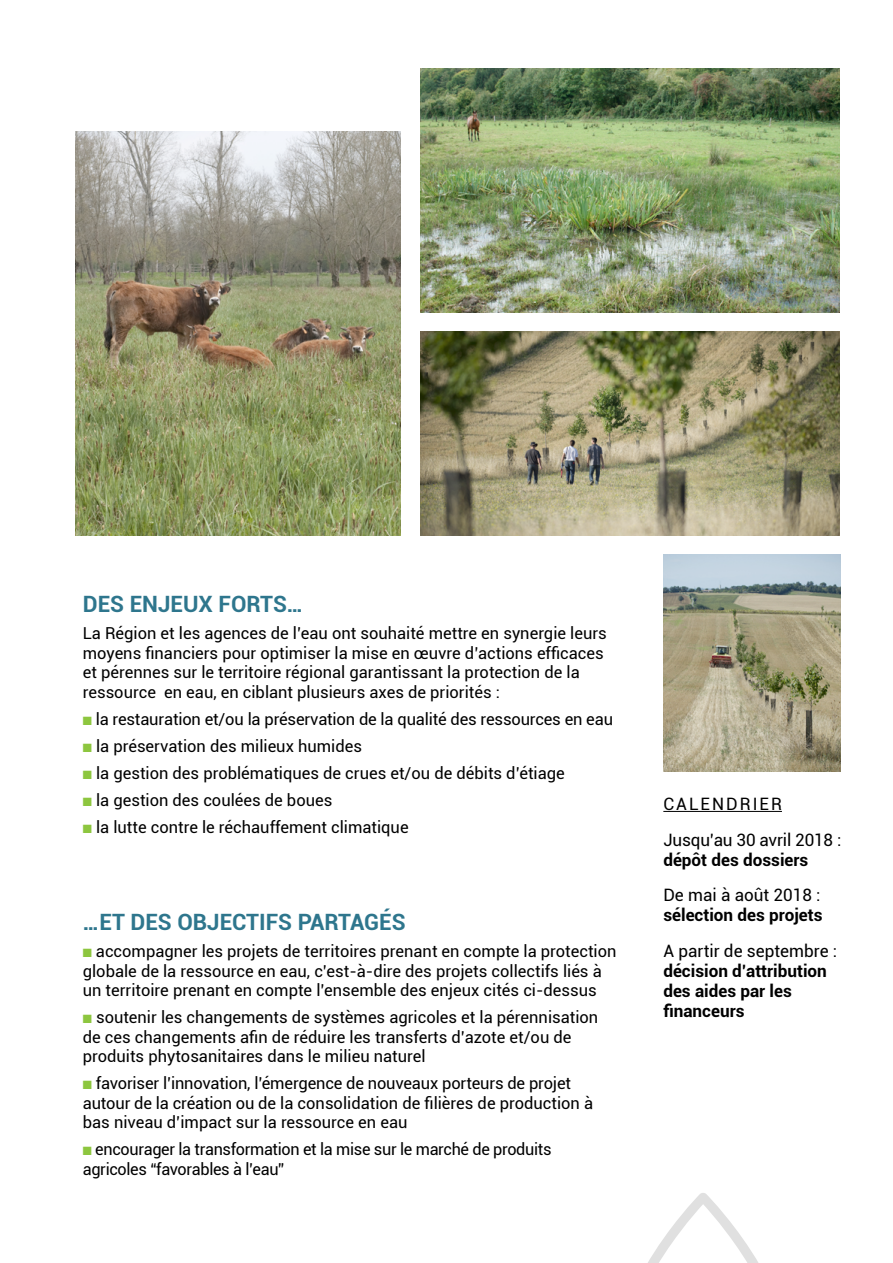
<style>
.page{position:relative;width:893px;height:1263px;background:#fff}
.page>*{position:absolute;margin:0;border:0;box-sizing:border-box;transform-origin:0 0}
.t1{font:700 22.5px "Roboto";color:#2e768d}
.t2{font:700 17.1px/20px "Roboto";color:#000}
.t3{font:17.1px/35.5px "Roboto";color:#000}
.t4{font:16.5px/19.5px "Roboto";color:#000}
.t5{font:16.5px/19.5px "Roboto";letter-spacing:-.02em;color:#000}
.s1{color:#8dc63f}
</style>
<div class="page">
<img style="left:421px;top:68px;width:418px;height:245px">
<img style="left:421px;top:332px;width:418px;height:204px">
<img style="left:75px;top:132px;width:325px;height:404px">
<hr style="left:663px;top:811px;width:119px;height:1px;background:#000">
<img style="left:663px;top:555px;width:177px;height:217px">
<svg style="left:648px;top:1193px;width:110px;height:70px"></svg>
<h1 class="t1" style="left:83px;top:588px;width:222px">DES ENJEUX FORTS…</h1>
<p class="t4" style="left:83px;top:623px;width:525px">La Région et les agences de l’eau ont souhaité mettre en synergie leurs moyens financiers pour optimiser la mise en œuvre d’actions efficaces et pérennes sur le territoire régional garantissant la protection de la ressource en eau, en ciblant plusieurs axes de priorités :</p>
<p class="t4" style="left:83px;top:708px;width:532px"><span class="s1">■</span> la restauration et/ou la préservation de la qualité des ressources en eau</p>
<p class="t4" style="left:83px;top:735px;width:281px"><span class="s1">■</span> la préservation des milieux humides</p>
<p class="t4" style="left:83px;top:762px;width:484px"><span class="s1">■</span> la gestion des problématiques de crues et/ou de débits d’étiage</p>
<p class="t4" style="left:83px;top:789px;width:251px"><span class="s1">■</span> la gestion des coulées de boues</p>
<p class="t4" style="left:83px;top:816px;width:327px"><span class="s1">■</span> la lutte contre le réchauffement climatique</p>
<h1 class="t1" style="left:83px;top:906px;width:324px">…ET DES OBJECTIFS PARTAGÉS</h1>
<p class="t4" style="left:83px;top:941px;width:535px"><span class="s1">■</span> accompagner les projets de territoires prenant en compte la protection globale de la ressource en eau, c’est-à-dire des projets collectifs liés à un territoire prenant en compte l’ensemble des enjeux cités ci-dessus</p>
<p class="t4" style="left:83px;top:1007px;width:517px"><span class="s1">■</span> soutenir les changements de systèmes agricoles et la pérennisation de ces changements afin de réduire les transferts d’azote et/ou de produits phytosanitaires dans le milieu naturel</p>
<p class="t4" style="left:83px;top:1073px;width:512px"><span class="s1">■</span> favoriser l’innovation, l’émergence de nouveaux porteurs de projet autour de la création ou de la consolidation de filières de production à bas niveau d’impact sur la ressource en eau</p>
<p class="t5" style="left:83px;top:1139px;width:470px"><span class="s1">■</span> encourager la transformation et la mise sur le marché de produits agricoles “favorables à l’eau”</p>
<p class="t3" style="left:663px;top:786px;width:180px">CALENDRIER<br>Jusqu’au 30 avril 2018 :</p>
<p class="t2" style="left:663px;top:849px;width:147px">dépôt des dossiers</p>
<p class="t3" style="left:663px;top:877px;width:159px">De mai à août 2018 :</p>
<p class="t2" style="left:663px;top:904px;width:161px">sélection des projets</p>
<p class="t3" style="left:663px;top:932px;width:175px">A partir de septembre :</p>
<p class="t2" style="left:663px;top:960px;width:165px">décision d’attribution des aides par les financeurs</p>
</div>
